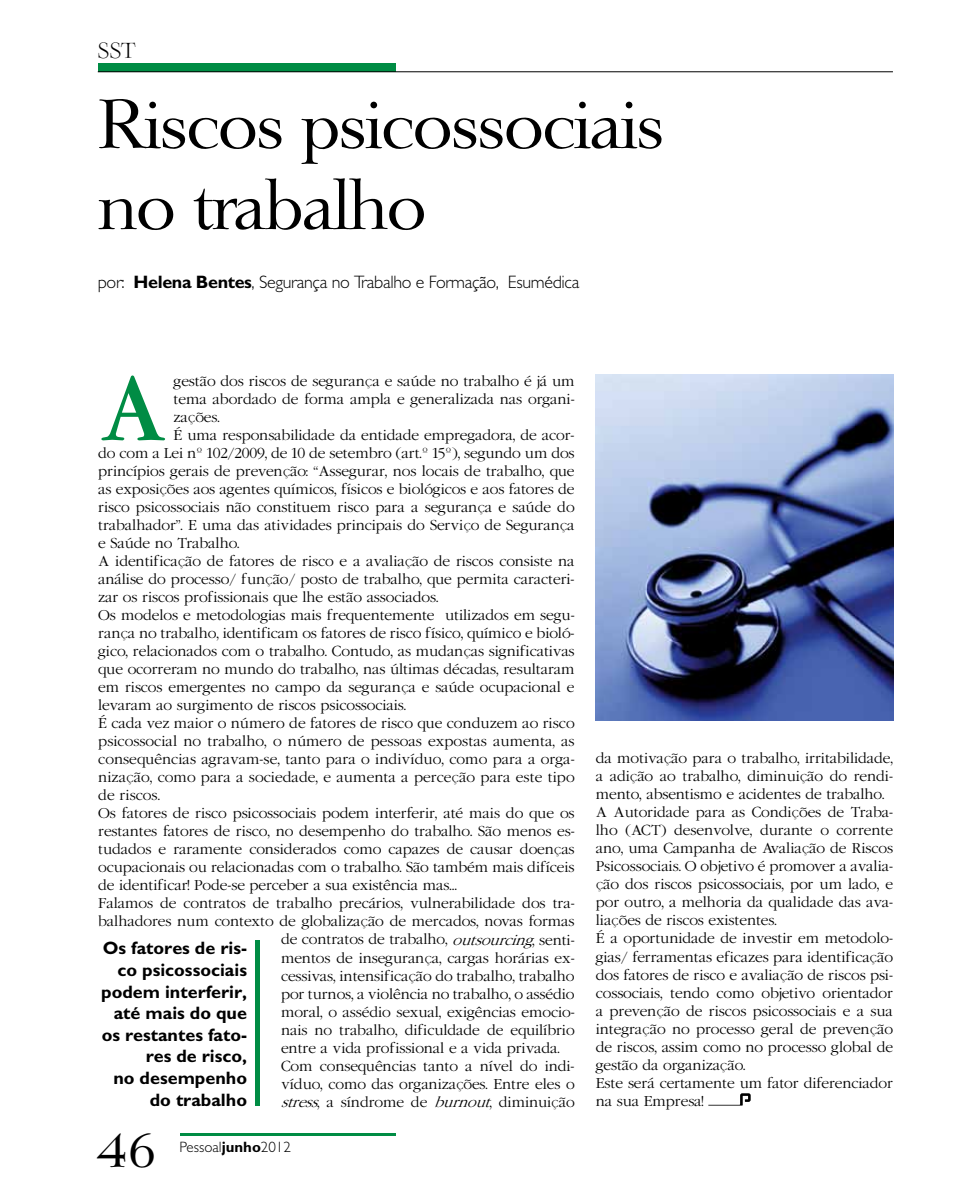
<style>
.page{position:relative;width:978px;height:1191px;background:#fff}
.page>*{position:absolute;margin:0;border:0;box-sizing:border-box;transform-origin:0 0}
.t1{font:86.25px "Garamond";color:#008c44}
.t2{font:67.5px/81px "Lingwood";letter-spacing:-.02em;color:#000}
.t3{font:45px "Lingwood";color:#000}
.t4{font:300 21px "Lingwood";color:#000}
.t5{font:700 18px/21.6px "Gentle Sans";color:#000;text-align:right}
.t6{font:300 18px "Gentle Sans";letter-spacing:-.02em;color:#000}
.t7{font:300 15px "Gentle Sans";color:#000}
.t8{font:300 13.5px/18px "Garamond";color:#000}
.s1{font-weight:700}
.s2{font-style:italic}
</style>
<div class="page">
<div style="left:98px;top:63px;width:297px;height:9px;background:#008c44"></div>
<hr style="left:98px;top:71px;width:795px;height:1px;background:#000">
<hr style="left:180px;top:1133px;width:215px;height:2px;background:#008c44">
<svg style="left:708px;top:1093px;width:43px;height:12px"></svg>
<img style="left:596px;top:374px;width:297px;height:347px">
<hr style="left:256px;top:940px;width:4px;height:166px;background:#008c44">
<h3 class="t4" style="left:98px;top:39px;width:39px">SST</h3>
<h2 class="t2" style="left:98px;top:84px;width:567px">Riscos psicossociais no trabalho</h2>
<h3 class="t6" style="left:98px;top:271px;width:483px">por: <span class="s1">Helena Bentes</span>, Segurança no Trabalho e Formação, Esumédica</h3>
<h1 class="t1" style="left:98px;top:355px;width:70px">A</h1>
<p class="t8" style="left:174px;top:372px;width:402px">gestão dos riscos de segurança e saúde no trabalho é já um</p>
<p class="t8" style="left:174px;top:390px;width:402px">tema abordado de forma ampla e generalizada nas organi-</p>
<p class="t8" style="left:174px;top:408px;width:48px">zações.</p>
<p class="t8" style="left:174px;top:426px;width:402px">É uma responsabilidade da entidade empregadora, de acor-</p>
<p class="t8" style="left:98px;top:444px;width:478px">do com a Lei nº 102/2009, de 10 de setembro (art.º 15º), segundo um dos</p>
<p class="t8" style="left:98px;top:462px;width:478px">princípios gerais de prevenção: “Assegurar, nos locais de trabalho, que</p>
<p class="t8" style="left:98px;top:480px;width:478px">as exposições aos agentes químicos, físicos e biológicos e aos fatores de</p>
<p class="t8" style="left:98px;top:498px;width:478px">risco psicossociais não constituem risco para a segurança e saúde do</p>
<p class="t8" style="left:98px;top:516px;width:478px">trabalhador”. E uma das atividades principais do Serviço de Segurança</p>
<p class="t8" style="left:98px;top:534px;width:143px">e Saúde no Trabalho.</p>
<p class="t8" style="left:98px;top:552px;width:478px">A identificação de fatores de risco e a avaliação de riscos consiste na</p>
<p class="t8" style="left:98px;top:570px;width:478px">análise do processo/ função/ posto de trabalho, que permita caracteri-</p>
<p class="t8" style="left:98px;top:588px;width:341px">zar os riscos profissionais que lhe estão associados.</p>
<p class="t8" style="left:98px;top:606px;width:478px">Os modelos e metodologias mais frequentemente utilizados em segu-</p>
<p class="t8" style="left:98px;top:624px;width:478px">rança no trabalho, identificam os fatores de risco físico, químico e bioló-</p>
<p class="t8" style="left:98px;top:642px;width:478px">gico, relacionados com o trabalho. Contudo, as mudanças significativas</p>
<p class="t8" style="left:98px;top:660px;width:478px">que ocorreram no mundo do trabalho, nas últimas décadas, resultaram</p>
<p class="t8" style="left:98px;top:678px;width:478px">em riscos emergentes no campo da segurança e saúde ocupacional e</p>
<p class="t8" style="left:98px;top:696px;width:309px">levaram ao surgimento de riscos psicossociais.</p>
<p class="t8" style="left:98px;top:714px;width:478px">É cada vez maior o número de fatores de risco que conduzem ao risco</p>
<p class="t8" style="left:98px;top:732px;width:478px">psicossocial no trabalho, o número de pessoas expostas aumenta, as</p>
<p class="t8" style="left:98px;top:750px;width:478px">consequências agravam-se, tanto para o indivíduo, como para a orga-</p>
<p class="t8" style="left:98px;top:768px;width:478px">nização, como para a sociedade, e aumenta a perceção para este tipo</p>
<p class="t8" style="left:98px;top:786px;width:63px">de riscos.</p>
<p class="t8" style="left:98px;top:804px;width:478px">Os fatores de risco psicossociais podem interferir, até mais do que os</p>
<p class="t8" style="left:98px;top:822px;width:478px">restantes fatores de risco, no desempenho do trabalho. São menos es-</p>
<p class="t8" style="left:98px;top:840px;width:478px">tudados e raramente considerados como capazes de causar doenças</p>
<p class="t8" style="left:98px;top:858px;width:478px">ocupacionais ou relacionadas com o trabalho. São também mais difíceis</p>
<p class="t8" style="left:98px;top:876px;width:360px">de identificar! Pode-se perceber a sua existência mas…</p>
<p class="t8" style="left:98px;top:894px;width:478px">Falamos de contratos de trabalho precários, vulnerabilidade dos tra-</p>
<p class="t8" style="left:98px;top:912px;width:478px">balhadores num contexto de globalização de mercados, novas formas</p>
<p class="t8" style="left:281px;top:930px;width:295px">de contratos de trabalho, <span class="s2">outsourcing</span>, senti-</p>
<p class="t8" style="left:281px;top:948px;width:295px">mentos de insegurança, cargas horárias ex-</p>
<p class="t8" style="left:281px;top:966px;width:295px">cessivas, intensificação do trabalho, trabalho</p>
<p class="t8" style="left:281px;top:984px;width:295px">por turnos, a violência no trabalho, o assédio</p>
<p class="t8" style="left:281px;top:1002px;width:295px">moral, o assédio sexual, exigências emocio-</p>
<p class="t8" style="left:281px;top:1020px;width:295px">nais no trabalho, dificuldade de equilíbrio</p>
<p class="t8" style="left:281px;top:1038px;width:280px">entre a vida profissional e a vida privada.</p>
<p class="t8" style="left:281px;top:1056px;width:295px">Com consequências tanto a nível do indi-</p>
<p class="t8" style="left:281px;top:1074px;width:295px">víduo, como das organizações. Entre eles o</p>
<p class="t8" style="left:281px;top:1092px;width:295px"><span class="s2">stress</span>, a síndrome de <span class="s2">burnout</span>, diminuição</p>
<h3 class="t5" style="left:101px;top:937px;width:147px">Os fatores de ris&shy;co psicossociais podem interferir, até mais do que os restantes fato&shy;res de risco,<br>no desempenho do trabalho</h3>
<h3 class="t3" style="left:98px;top:1125px;width:61px">46</h3>
<p class="t7" style="left:180px;top:1137px;width:113px">Pessoal<span class="s1">junho</span>2012</p>
<p class="t8" style="left:596px;top:749px;width:299px">da motivação para o trabalho, irritabilidade, a adição ao trabalho, diminuição do rendi&shy;mento, absentismo e acidentes de trabalho.<br>A Autoridade para as Condições de Traba&shy;lho (ACT) desenvolve, durante o corrente ano, uma Campanha de Avaliação de Riscos Psicossociais. O objetivo é promover a avalia&shy;ção dos riscos psicossociais, por um lado, e por outro, a melhoria da qualidade das ava&shy;liações de riscos existentes.<br>É a oportunidade de investir em metodolo&shy;gias/ ferramentas eficazes para identificação dos fatores de risco e avaliação de riscos psi&shy;cossociais, tendo como objetivo orientador a prevenção de riscos psicossociais e a sua integração no processo geral de prevenção de riscos, assim como no processo global de gestão da organização.<br>Este será certamente um fator diferenciador na sua Empresa!</p>
</div>
